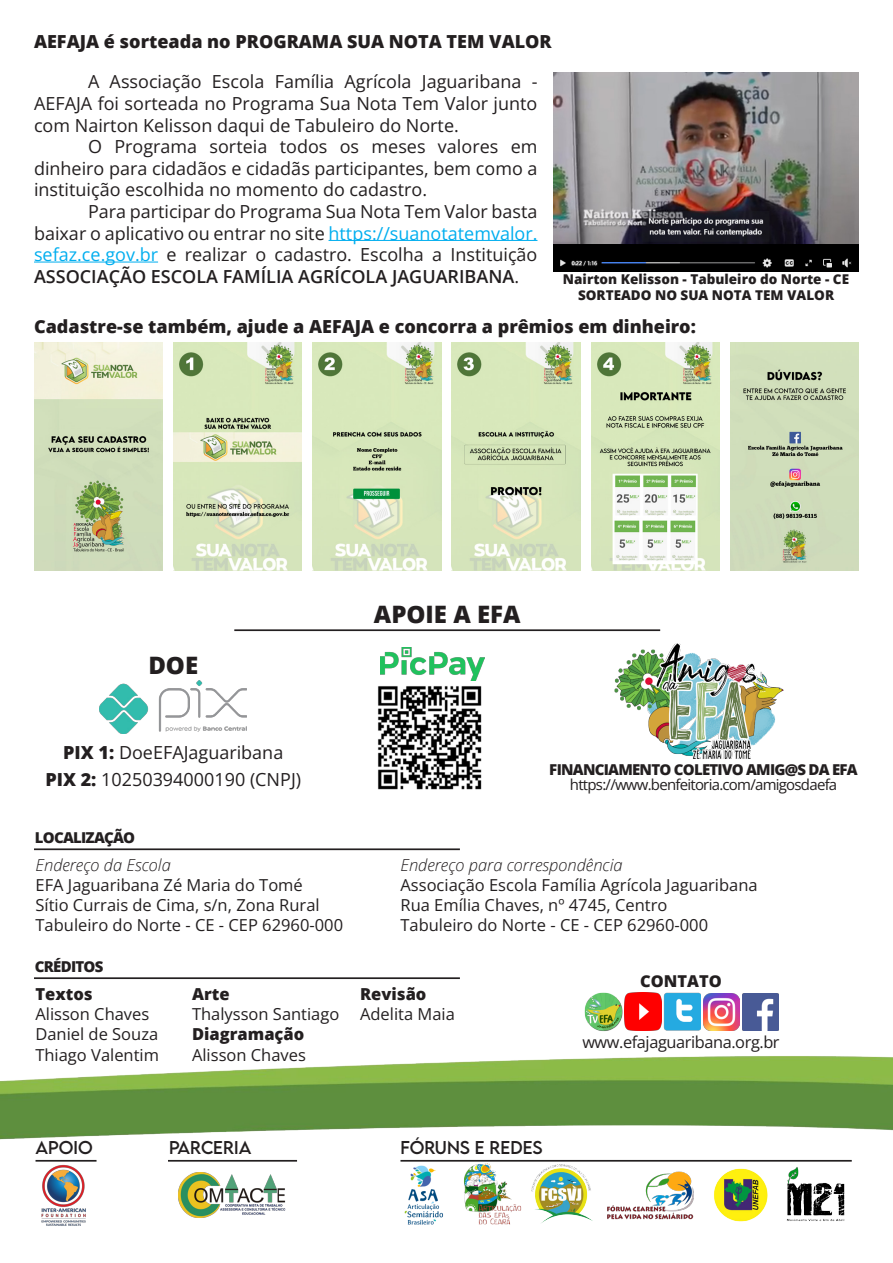
<style>
.page{position:relative;width:893px;height:1263px;background:#fff}
.page>*{position:absolute;margin:0;border:0;box-sizing:border-box;transform-origin:0 0}
.t1{font:800 24px "Open Sans";color:#231f20}
.t2{font:18px/21.6px "Open Sans";color:#231f20;text-align:justify}
.t3{font:800 18px "Open Sans";color:#231f20}
.t4{font:16.5px "Open Sans";color:#231f20}
.t5{font:italic 300 16.5px "Open Sans";color:#231f20}
.t6{font:800 16.5px "Open Sans";color:#231f20}
.t7{font:16.5px "LEMONMILK";color:#231f20}
.t8{font:16.35px "Open Sans";letter-spacing:-.025em;color:#231f20}
.t9{font:800 16.35px "Open Sans";color:#231f20}
.t10{font:800 15px "Open Sans";letter-spacing:-.05em;color:#231f20}
.t11{font:15px "Open Sans";letter-spacing:-.05em;color:#231f20}
.t12{font:800 13.5px "Open Sans";color:#231f20}
.s1{color:#00aeef}
.s2{font-weight:600}
.s3{font-weight:800}
</style>
<div class="page">
<img style="left:0;top:1056px;width:893px;height:84px">
<hr style="left:36px;top:1160px;width:61px;height:1px;background:#231f20">
<hr style="left:168px;top:1160px;width:129px;height:1px;background:#231f20">
<hr style="left:400px;top:1160px;width:452px;height:1px;background:#231f20">
<img style="left:460px;top:1159px;width:64px;height:66px">
<img style="left:400px;top:1161px;width:47px;height:64px">
<img style="left:607px;top:1171px;width:87px;height:49px">
<img style="left:531px;top:1164px;width:62px;height:59px">
<img style="left:786px;top:1167px;width:59px;height:54px">
<img style="left:714px;top:1168px;width:54px;height:54px">
<img style="left:41px;top:1165px;width:45px;height:61px">
<img style="left:178px;top:1172px;width:108px;height:46px">
<img style="left:742px;top:994px;width:36px;height:36px">
<img style="left:703px;top:994px;width:37px;height:36px">
<img style="left:584px;top:992px;width:77px;height:39px">
<img style="left:664px;top:993px;width:37px;height:37px">
<img style="left:614px;top:643px;width:170px;height:116px">
<img style="left:380px;top:647px;width:104px;height:34px">
<img style="left:99px;top:681px;width:147px;height:52px">
<img style="left:378px;top:686px;width:104px;height:104px">
<hr style="left:34px;top:977px;width:426px;height:2px;background:#231f20">
<img style="left:553px;top:72px;width:306px;height:199px">
<hr style="left:329px;top:240px;width:208px;height:1px;background:#00aeef">
<hr style="left:34px;top:262px;width:124px;height:1px;background:#00aeef">
<img style="left:34px;top:342px;width:129px;height:229px">
<img style="left:173px;top:342px;width:129px;height:229px">
<img style="left:313px;top:342px;width:128px;height:229px">
<img style="left:452px;top:342px;width:128px;height:229px">
<img style="left:591px;top:342px;width:129px;height:229px">
<img style="left:730px;top:342px;width:129px;height:229px">
<hr style="left:34px;top:848px;width:426px;height:2px;background:#231f20">
<hr style="left:234px;top:629px;width:426px;height:2px;background:#231f20">
<p class="t3" style="left:34px;top:28px;width:519px">AEFAJA é sorteada no PROGRAMA SUA NOTA TEM VALOR</p>
<p class="t2" style="left:34px;top:71px;width:505px;text-indent:54px">A Associação Escola Família Agrícola Jaguaribana - AEFAJA foi sorteada no Programa Sua Nota Tem Valor junto com Nairton Kelisson daqui de Tabuleiro do Norte.</p>
<p class="t2" style="left:34px;top:135px;width:505px;text-indent:54px">O Programa sorteia todos os meses valores em dinheiro para cidadãos e cidadãs participantes, bem como a instituição escolhida no momento do cadastro.</p>
<p class="t2" style="left:34px;top:200px;width:505px;text-indent:54px">Para participar do Programa Sua Nota Tem Valor basta baixar o aplicativo ou entrar no site <span class="s1">https://suanotatemvalor. sefaz.ce.gov.br</span> e realizar o cadastro. Escolha a Instituição <span class="s2">ASSOCIAÇÃO ESCOLA FAMÍLIA AGRÍCOLA JAGUARIBANA</span>.</p>
<p class="t12" style="left:563px;top:269px;width:288px">Nairton Kelisson - Tabuleiro do Norte - CE</p>
<p class="t12" style="left:578px;top:285px;width:258px">SORTEADO NO SUA NOTA TEM VALOR</p>
<p class="t3" style="left:34px;top:312px;width:663px">Cadastre-se também, ajude a AEFAJA e concorra a prêmios em dinheiro:</p>
<p class="t1" style="left:148px;top:647px;width:51px">DOE</p>
<p class="t1" style="left:374px;top:596px;width:148px">APOIE A EFA</p>
<p class="t2" style="left:63px;top:741px;width:222px"><span class="s3">PIX 1:</span> DoeEFAJaguaribana</p>
<p class="t2" style="left:45px;top:768px;width:257px"><span class="s3">PIX 2:</span> 10250394000190 (CNPJ)</p>
<p class="t11" style="left:570px;top:775px;width:269px">https://www.benfeitoria.com/amigosdaefa</p>
<p class="t10" style="left:549px;top:758px;width:310px">FINANCIAMENTO COLETIVO AMIG@S DA EFA</p>
<p class="t10" style="left:35px;top:826px;width:102px">LOCALIZAÇÃO</p>
<p class="t5" style="left:36px;top:854px;width:137px">Endereço da Escola</p>
<p class="t4" style="left:36px;top:874px;width:269px">EFA Jaguaribana Zé Maria do Tomé</p>
<p class="t4" style="left:36px;top:894px;width:286px">Sítio Currais de Cima, s/n, Zona Rural</p>
<p class="t4" style="left:36px;top:913px;width:309px">Tabuleiro do Norte - CE - CEP 62960-000</p>
<p class="t10" style="left:35px;top:955px;width:70px">CRÉDITOS</p>
<p class="t6" style="left:35px;top:981px;width:59px">Textos</p>
<p class="t4" style="left:35px;top:1003px;width:115px">Alisson Chaves</p>
<p class="t4" style="left:35px;top:1023px;width:124px">Daniel de Souza</p>
<p class="t4" style="left:35px;top:1043px;width:125px">Thiago Valentim</p>
<p class="t6" style="left:192px;top:981px;width:39px">Arte</p>
<p class="t4" style="left:192px;top:1003px;width:149px">Thalysson Santiago</p>
<p class="t6" style="left:192px;top:1022px;width:114px">Diagramação</p>
<p class="t4" style="left:192px;top:1043px;width:115px">Alisson Chaves</p>
<p class="t5" style="left:400px;top:854px;width:224px">Endereço para correspondência</p>
<p class="t4" style="left:400px;top:874px;width:359px">Associação Escola Família Agrícola Jaguaribana</p>
<p class="t4" style="left:400px;top:894px;width:269px">Rua Emília Chaves, nº 4745, Centro</p>
<p class="t4" style="left:400px;top:913px;width:309px">Tabuleiro do Norte - CE - CEP 62960-000</p>
<p class="t6" style="left:360px;top:981px;width:68px">Revisão</p>
<p class="t4" style="left:360px;top:1003px;width:96px">Adelita Maia</p>
<p class="t9" style="left:640px;top:968px;width:83px">CONTATO</p>
<p class="t8" style="left:582px;top:1030px;width:199px">www.efajaguaribana.org.br</p>
<p class="t7" style="left:36px;top:1137px;width:59px">APOIO</p>
<p class="t7" style="left:169px;top:1137px;width:83px">PARCERIA</p>
<p class="t7" style="left:400px;top:1137px;width:144px">FÓRUNS E REDES</p>
</div>
